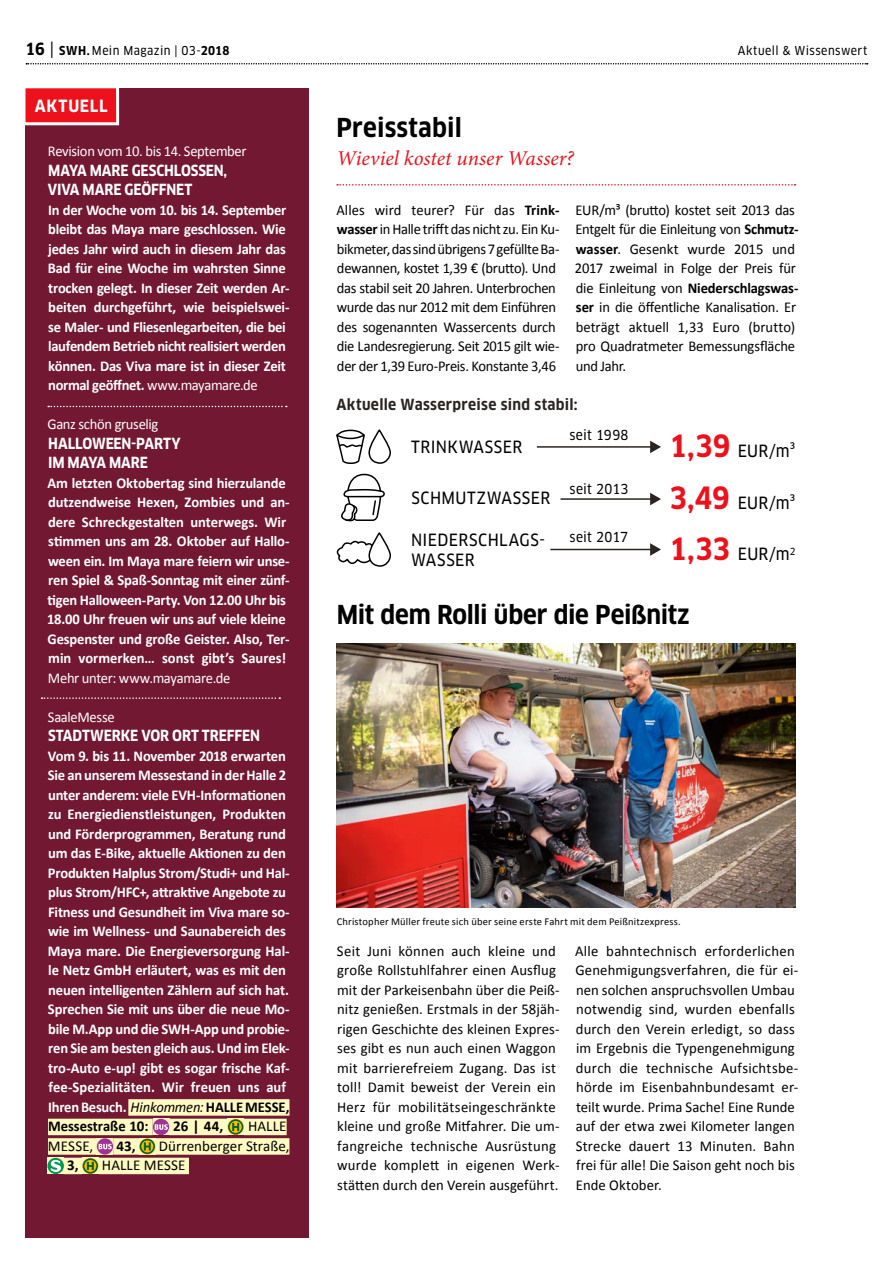
<style>
.page{position:relative;width:893px;height:1263px;background:#fff}
.page>*{position:absolute;margin:0;border:0;box-sizing:border-box;transform-origin:0 0}
.t1{font:700 30px/51.6px "Clan OT Narr";color:#ec111a;text-align:justify}
.t2{font:700 25.5px "Clan OT Narr";letter-spacing:-.005em;color:#000}
.t3{font:italic 21px "Minion Pro";color:#ec111a}
.t4{font:16.5px/19.8px "Clan OT Narr News";letter-spacing:.025em;color:#000}
.t5{font:700 16.5px "Clan OT Narr";letter-spacing:.045em;color:#fff}
.t6{font:700 15px/19.5px "Calibri";letter-spacing:-.015em;color:#fff}
.t7{font:15px/19.5px "Calibri";letter-spacing:.005em;color:#000}
.t8{font:15px/19.5px "Calibri";letter-spacing:-.02em;color:#000}
.t9{font:700 15px/19.5px "Clan OT Narr";letter-spacing:-.01em;color:#fff}
.t10{font:15px "Calibri";letter-spacing:-.025em;color:#fff}
.t11{font:700 15px "Clan OT Narr";letter-spacing:.02em;color:#2a2521}
.t12{font:700 15px "Calibri";color:#000}
.t13{font:13.5px "Clan OT Narr News";letter-spacing:.015em;color:#000}
.t14{font:12px "Clan OT Narr News";letter-spacing:.035em;color:#000}
.t15{font:10.5px "Calibri";letter-spacing:.015em;color:#000}
.s1{font-family:"Clan OT Narr";font-weight:700;font-size:16.5px}
.s2{font-size:16.5px}
.s3{font-family:"Clan OT Narr";font-weight:700}
.s4{font-weight:400}
.s5{font-weight:400;font-style:italic;color:#000}
.s6{color:#000}
.s7{font-weight:700}
</style>
<div class="page">
<img style="left:337px;top:644px;width:458px;height:264px">
<svg style="left:26px;top:63px;width:842px;height:1px"></svg>
<div style="left:26px;top:88px;width:283px;height:1149px;background:#721833"></div>
<svg style="left:25px;top:88px;width:95px;height:39px"></svg>
<div style="left:128px;top:1099px;width:161px;height:17px;background:#fffac2"></div>
<div style="left:48px;top:1119px;width:105px;height:16px;background:#fffac2"></div>
<div style="left:169px;top:1119px;width:58px;height:16px;background:#fffac2"></div>
<div style="left:244px;top:1119px;width:43px;height:16px;background:#fffac2"></div>
<div style="left:48px;top:1138px;width:49px;height:17px;background:#fffac2"></div>
<div style="left:113px;top:1138px;width:26px;height:17px;background:#fffac2"></div>
<div style="left:156px;top:1138px;width:133px;height:17px;background:#fffac2"></div>
<div style="left:64px;top:1158px;width:18px;height:16px;background:#fffac2"></div>
<div style="left:99px;top:1158px;width:90px;height:16px;background:#fffac2"></div>
<div style="left:153px;top:1119px;width:16px;height:16px;background:#faedba"></div>
<svg style="left:153px;top:1119px;width:16px;height:16px"></svg>
<svg style="left:155px;top:1124px;width:13px;height:6px"></svg>
<svg style="left:227px;top:1119px;width:17px;height:16px"></svg>
<svg style="left:228px;top:1119px;width:16px;height:16px"></svg>
<svg style="left:228px;top:1119px;width:15px;height:15px"></svg>
<svg style="left:230px;top:1121px;width:12px;height:12px"></svg>
<svg style="left:232px;top:1123px;width:7px;height:8px"></svg>
<svg style="left:97px;top:1138px;width:16px;height:17px"></svg>
<svg style="left:97px;top:1138px;width:16px;height:16px"></svg>
<svg style="left:99px;top:1144px;width:13px;height:5px"></svg>
<svg style="left:139px;top:1138px;width:17px;height:17px"></svg>
<svg style="left:139px;top:1138px;width:16px;height:16px"></svg>
<svg style="left:140px;top:1139px;width:15px;height:15px"></svg>
<svg style="left:141px;top:1140px;width:12px;height:12px"></svg>
<svg style="left:144px;top:1142px;width:7px;height:8px"></svg>
<div style="left:47px;top:1158px;width:17px;height:16px;background:#fffac2"></div>
<svg style="left:47px;top:1158px;width:17px;height:16px"></svg>
<svg style="left:50px;top:1159px;width:12px;height:14px"></svg>
<svg style="left:82px;top:1158px;width:17px;height:16px"></svg>
<svg style="left:82px;top:1158px;width:16px;height:16px"></svg>
<svg style="left:83px;top:1158px;width:15px;height:15px"></svg>
<svg style="left:84px;top:1160px;width:12px;height:12px"></svg>
<svg style="left:87px;top:1162px;width:7px;height:8px"></svg>
<svg style="left:48px;top:406px;width:239px;height:1px"></svg>
<svg style="left:42px;top:697px;width:238px;height:2px"></svg>
<svg style="left:337px;top:184px;width:459px;height:2px"></svg>
<svg style="left:650px;top:441px;width:11px;height:12px"></svg>
<hr style="left:537px;top:446px;width:116px;height:2px;background:#2a2521">
<svg style="left:650px;top:543px;width:11px;height:13px"></svg>
<hr style="left:550px;top:549px;width:103px;height:1px;background:#2a2521">
<svg style="left:650px;top:493px;width:11px;height:12px"></svg>
<hr style="left:560px;top:498px;width:93px;height:2px;background:#2a2521">
<svg style="left:336px;top:429px;width:55px;height:138px"></svg>
<p class="t14" style="left:26px;top:43px;width:206px"><span class="s1">16</span> <span class="s2">|</span> <span class="s3">SWH.</span> Mein Magazin | 03-<span class="s3">2018</span></p>
<p class="t14" style="left:738px;top:44px;width:131px">Aktuell &amp; Wissenswert</p>
<p class="t5" style="left:35px;top:96px;width:74px">AKTUELL</p>
<p class="t10" style="left:48px;top:142px;width:200px">Revision vom 10. bis 14. September</p>
<p class="t9" style="left:48px;top:161px;width:181px">MAYA MARE GESCHLOSSEN,<br>VIVA MARE GEÖFFNET</p>
<p class="t6" style="left:48px;top:199px;width:243px">In der Woche vom 10. bis 14. September bleibt das Maya mare geschlossen. Wie jedes Jahr wird auch in diesem Jahr das Bad für eine Woche im wahrsten Sinne trocken gelegt. In dieser Zeit werden Ar&shy;beiten durchgeführt, wie beispielswei&shy;se Maler- und Fliesenlegarbeiten, die bei laufendem Betrieb nicht realisiert werden können. Das Viva mare ist in dieser Zeit normal geöffnet. <span class="s4">www.mayamare.de</span></p>
<p class="t10" style="left:48px;top:415px;width:112px">Ganz schön gruselig</p>
<p class="t9" style="left:48px;top:434px;width:134px">HALLOWEEN-PARTY<br>IM MAYA MARE</p>
<p class="t6" style="left:47px;top:472px;width:244px">Am letzten Oktobertag sind hierzulande dutzendweise Hexen, Zombies und an&shy;dere Schreckgestalten unterwegs. Wir stimmen uns am 28. Oktober auf Hallo&shy;ween ein. Im Maya mare feiern wir unse&shy;ren Spiel &amp; Spaß-Sonntag mit einer zünf&shy;tigen Halloween-Party. Von 12.00 Uhr bis 18.00 Uhr freuen wir uns auf viele kleine Gespenster und große Geister. Also, Ter&shy;min vormerken… sonst gibt’s Saures!</p>
<p class="t10" style="left:48px;top:669px;width:184px">Mehr unter: www.mayamare.de</p>
<p class="t10" style="left:48px;top:708px;width:68px">SaaleMesse</p>
<p class="t9" style="left:48px;top:726px;width:213px">STADTWERKE VOR ORT TREFFEN</p>
<p class="t6" style="left:48px;top:745px;width:243px">Vom 9. bis 11. November 2018 erwarten Sie an unserem Messestand in der Halle 2 unter anderem: viele EVH-Informationen zu Energiedienstleistungen, Produkten und Förderprogrammen, Beratung rund um das E-Bike, aktuelle Aktionen zu den Produkten Halplus Strom/Studi+ und Hal&shy;plus Strom/HFC+, attraktive Angebote zu Fitness und Gesundheit im Viva mare so&shy;wie im Wellness- und Saunabereich des Maya mare. Die Energieversorgung Hal&shy;le Netz GmbH erläutert, was es mit den neuen intelligenten Zählern auf sich hat.<br>Sprechen Sie mit uns über die neue Mo&shy;bile M.App und die SWH-App und probie&shy;ren Sie am besten gleich aus. Und im Elek&shy;tro-Auto e-up! gibt es sogar frische Kaf&shy;fee-Spezialitäten. Wir freuen uns auf Ihren Besuch. <span class="s5">Hinkommen:</span> <span class="s6">HALLE MESSE, Messestraße 10:</span></p>
<p class="t12" style="left:173px;top:1117px;width:52px">26 | 44,</p>
<p class="t7" style="left:248px;top:1116px;width:40px">HALLE</p>
<p class="t7" style="left:48px;top:1135px;width:47px">MESSE,</p>
<p class="t12" style="left:117px;top:1137px;width:21px">43,</p>
<p class="t7" style="left:159px;top:1135px;width:132px">Dürrenberger Straße,</p>
<p class="t12" style="left:67px;top:1156px;width:13px">3,</p>
<p class="t7" style="left:102px;top:1155px;width:85px">HALLE MESSE</p>
<h2 class="t2" style="left:336px;top:113px;width:127px">Preisstabil</h2>
<h3 class="t3" style="left:336px;top:144px;width:239px">Wieviel kostet unser Wasser?</h3>
<p class="t8" style="left:336px;top:199px;width:225px">Alles wird teurer? Für das <span class="s7">Trink&shy;wasser</span> in Halle trifft das nicht zu. Ein Ku&shy;bikmeter, das sind übrigens 7 gefüllte Ba&shy;dewannen, kostet 1,39 € (brutto). Und das stabil seit 20 Jahren. Unterbrochen wurde das nur 2012 mit dem Einführen des sogenannten Wassercents durch die Landesregierung. Seit 2015 gilt wie&shy;der der 1,39 Euro-Preis. Konstante 3,46</p>
<p class="t7" style="left:575px;top:199px;width:225px">EUR/m³ (brutto) kostet seit 2013 das Entgelt für die Einleitung von <span class="s7">Schmutz&shy;wasser</span>. Gesenkt wurde 2015 und 2017 zweimal in Folge der Preis für die Einleitung von <span class="s7">Niederschlagswas&shy;ser</span> in die öffentliche Kanalisation. Er beträgt aktuell 1,33 Euro (brutto) pro Quadratmeter Bemessungsfläche und Jahr.</p>
<p class="t11" style="left:336px;top:396px;width:243px">Aktuelle Wasserpreise sind stabil:</p>
<p class="t4" style="left:411px;top:437px;width:113px">TRINKWASSER</p>
<p class="t4" style="left:411px;top:488px;width:140px">SCHMUTZWASSER</p>
<p class="t4" style="left:411px;top:530px;width:136px">NIEDERSCHLAGS-<br>WASSER</p>
<p class="t13" style="left:569px;top:529px;width:60px">seit 2017</p>
<p class="t13" style="left:569px;top:427px;width:61px">seit 1998</p>
<p class="t13" style="left:569px;top:481px;width:60px">seit 2013</p>
<h1 class="t1" style="left:669px;top:421px;width:63px">1,39<br>3,49<br>1,33</h1>
<p class="t4" style="left:738px;top:441px;width:59px">EUR/m³</p>
<p class="t4" style="left:738px;top:493px;width:59px">EUR/m³</p>
<p class="t4" style="left:738px;top:544px;width:59px">EUR/m<sup>2</sup></p>
<h2 class="t2" style="left:337px;top:600px;width:354px">Mit dem Rolli über die Peißnitz</h2>
<p class="t15" style="left:337px;top:915px;width:346px">Christopher Müller freute sich über seine erste Fahrt mit dem Peißnitzexpress.</p>
<p class="t7" style="left:337px;top:940px;width:224px">Seit Juni können auch kleine und große Rollstuhlfahrer einen Ausflug mit der Parkeisenbahn über die Peiß&shy;nitz genießen. Erstmals in der 58jäh&shy;rigen Geschichte des kleinen Expres&shy;ses gibt es nun auch einen Waggon mit barrierefreiem Zugang. Das ist toll! Damit beweist der Verein ein Herz für mobilitätseingeschränkte kleine und große Mitfahrer. Die um&shy;fangreiche technische Ausrüstung wurde komplett in eigenen Werk&shy;stätten durch den Verein ausgeführt.</p>
<p class="t7" style="left:575px;top:940px;width:225px">Alle bahntechnisch erforderlichen Genehmigungsverfahren, die für ei&shy;nen solchen anspruchsvollen Umbau notwendig sind, wurden ebenfalls durch den Verein erledigt, so dass im Ergebnis die Typengenehmigung durch die technische Aufsichtsbe&shy;hörde im Eisenbahnbundesamt er&shy;teilt wurde. Prima Sache! Eine Runde auf der etwa zwei Kilometer langen Strecke dauert 13 Minuten. Bahn frei für alle! Die Saison geht noch bis Ende Oktober.</p>
</div>
